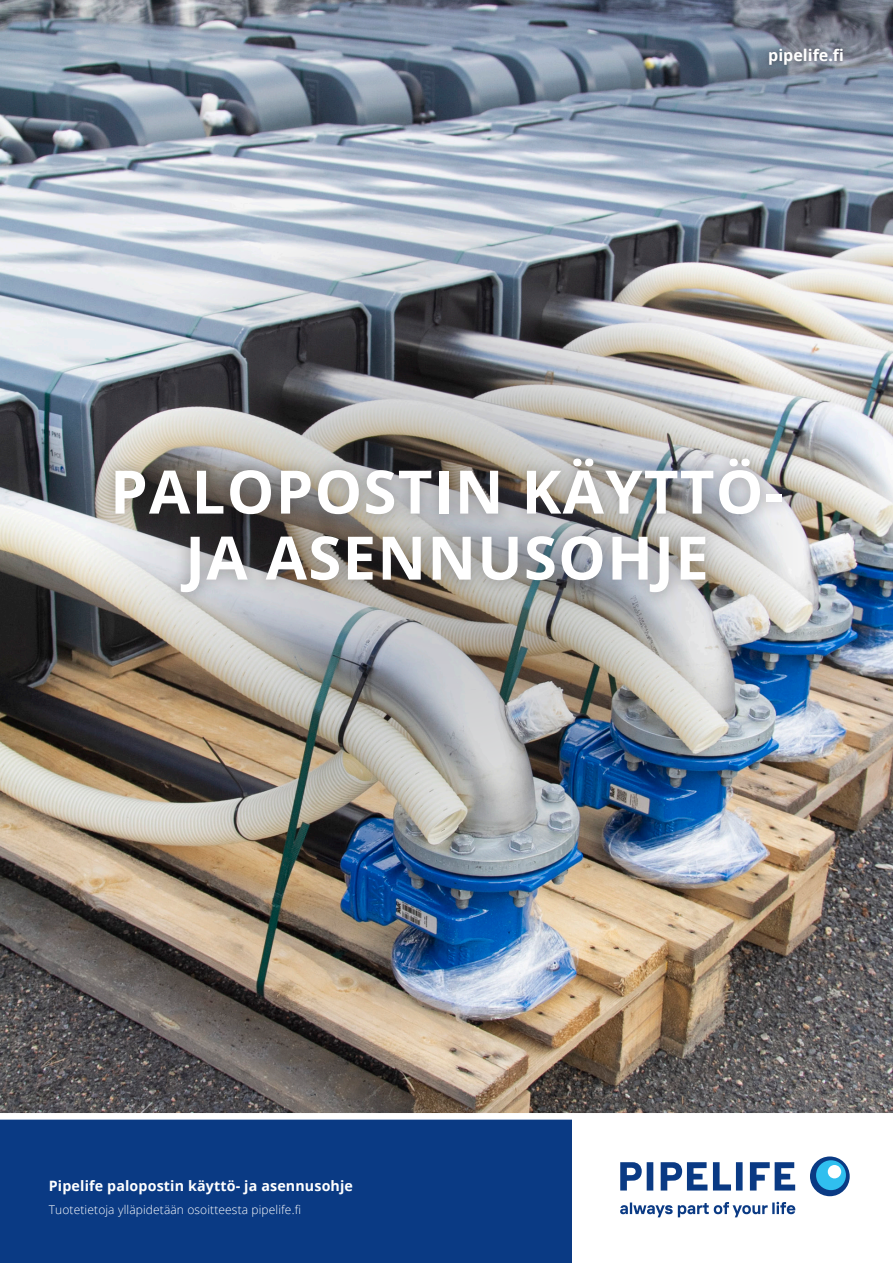
<style>
.page{position:relative;width:893px;height:1263px;background:#fff}
.page>*{position:absolute;margin:0;border:0;box-sizing:border-box;transform-origin:0 0}
.t1{font:700 60px "Open Sans";letter-spacing:.02em;color:#fff}
.t2{font:700 16.05px "Open Sans";color:#fff}
.t3{font:700 14.25px "Open Sans";letter-spacing:.01em;color:#fff}
.t4{font:300 12px "Open Sans";letter-spacing:.01em;color:#fff}
</style>
<div class="page">
<img style="left:0;top:0;width:893px;height:1113px">
<div style="left:0;top:1119px;width:571px;height:144px;background:#0a3a84"></div>
<img style="left:85px;top:195px;width:723px;height:723px;border-radius:50%">
<div style="left:100px;top:444px;width:697px;height:164px;background:#231f20;opacity:.4"></div>
<div style="left:764px;top:44px;width:84px;height:26px;background:#231f20;opacity:.4"></div>
<svg style="left:620px;top:1156px;width:230px;height:61px"></svg>
<div style="left:816px;top:1160px;width:30px;height:30px;background:#30bfef;border-radius:50%"></div>
<div style="left:828px;top:1165px;width:13px;height:13px;background:#fff;border-radius:50%"></div>
<p class="t2" style="left:768px;top:44px;width:77px">pipelife.fi</p>
<p class="t1" style="left:110px;top:449px;width:675px">PALOPOSTIN KÄYTTÖ-</p>
<p class="t1" style="left:185px;top:515px;width:525px">JA ASENNUSOHJE</p>
<p class="t3" style="left:49px;top:1175px;width:306px">Pipelife palopostin käyttö- ja asennusohje</p>
<p class="t4" style="left:49px;top:1201px;width:254px">Tuotetietoja ylläpidetään osoitteesta pipelife.fi</p>
</div>
